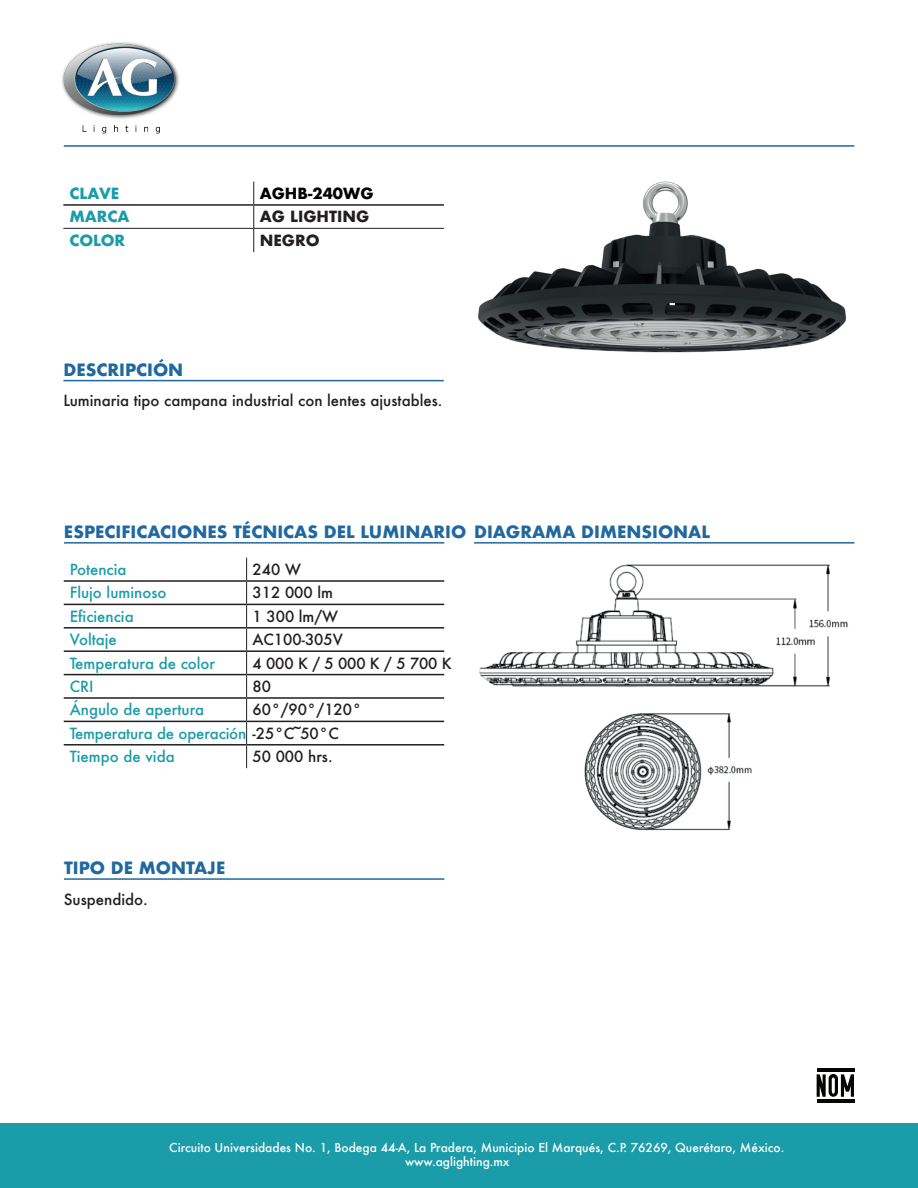
<style>
.page{position:relative;width:918px;height:1188px;background:#fff}
.page>*{position:absolute;margin:0;border:0;box-sizing:border-box;transform-origin:0 0}
.t1{font:700 16.5px "Futura";color:#2068a0}
.t2{font:500 15px/23.4px "Futura";color:#1b9ca9}
.t3{font:500 15px "Futura";color:#231f20}
.t4{font:700 15px "Futura";color:#1b9ca9}
.t5{font:700 15px "Futura";color:#231f20}
.t6{font:700 15px "Futura";color:#000}
.t7{font:500 12px/14.4px "Futura";color:#fff}
.s1{color:#231f20}
</style>
<div class="page">
<div style="left:0;top:1123px;width:918px;height:65px;background:#1b9ca9"></div>
<hr style="left:817px;top:1068px;width:37px;height:4px;background:#040503">
<hr style="left:817px;top:1100px;width:37px;height:3px;background:#040503">
<svg style="left:817px;top:1074px;width:37px;height:23px"></svg>
<hr style="left:63px;top:228px;width:191px;height:1px;background:#231f20">
<hr style="left:254px;top:228px;width:190px;height:1px;background:#231f20">
<svg style="left:253px;top:182px;width:1px;height:70px"></svg>
<hr style="left:63px;top:204px;width:191px;height:2px;background:#231f20">
<hr style="left:254px;top:204px;width:190px;height:2px;background:#231f20">
<img style="left:62px;top:42px;width:117px;height:92px">
<hr style="left:474px;top:542px;width:380px;height:2px;background:#2068a0">
<hr style="left:64px;top:878px;width:380px;height:2px;background:#2068a0">
<svg style="left:246px;top:558px;width:1px;height:210px"></svg>
<hr style="left:64px;top:580px;width:183px;height:2px;background:#231f20">
<hr style="left:247px;top:580px;width:197px;height:2px;background:#231f20">
<hr style="left:64px;top:604px;width:183px;height:1px;background:#231f20">
<hr style="left:247px;top:604px;width:197px;height:1px;background:#231f20">
<hr style="left:64px;top:627px;width:183px;height:2px;background:#231f20">
<hr style="left:247px;top:627px;width:197px;height:2px;background:#231f20">
<hr style="left:64px;top:650px;width:183px;height:2px;background:#231f20">
<hr style="left:247px;top:650px;width:197px;height:2px;background:#231f20">
<hr style="left:64px;top:674px;width:183px;height:1px;background:#231f20">
<hr style="left:247px;top:674px;width:197px;height:1px;background:#231f20">
<hr style="left:64px;top:697px;width:183px;height:2px;background:#231f20">
<hr style="left:247px;top:697px;width:197px;height:2px;background:#231f20">
<hr style="left:64px;top:721px;width:183px;height:1px;background:#231f20">
<hr style="left:247px;top:721px;width:197px;height:1px;background:#231f20">
<hr style="left:64px;top:744px;width:183px;height:2px;background:#231f20">
<hr style="left:247px;top:744px;width:197px;height:2px;background:#231f20">
<hr style="left:64px;top:542px;width:380px;height:2px;background:#2068a0">
<hr style="left:64px;top:145px;width:790px;height:2px;background:#2068a0">
<hr style="left:63px;top:380px;width:381px;height:1px;background:#2068a0">
<img style="left:478px;top:182px;width:369px;height:170px">
<img style="left:479px;top:564px;width:369px;height:123px">
<img style="left:584px;top:713px;width:168px;height:118px">
<p class="t4" style="left:69px;top:182px;width:52px">CLAVE</p>
<p class="t6" style="left:260px;top:182px;width:115px">AGHB-240WG</p>
<p class="t4" style="left:69px;top:206px;width:62px">MARCA</p>
<p class="t5" style="left:260px;top:206px;width:111px">AG LIGHTING</p>
<p class="t4" style="left:69px;top:229px;width:57px">COLOR</p>
<p class="t5" style="left:260px;top:229px;width:61px">NEGRO</p>
<p class="t1" style="left:63px;top:358px;width:121px">DESCRIPCIÓN</p>
<p class="t3" style="left:63px;top:391px;width:380px">Luminaria tipo campana industrial con lentes ajustables.</p>
<p class="t1" style="left:64px;top:520px;width:404px">ESPECIFICACIONES TÉCNICAS DEL LUMINARIO</p>
<p class="t1" style="left:474px;top:520px;width:238px">DIAGRAMA DIMENSIONAL</p>
<p class="t2" style="left:70px;top:558px;width:58px">Potencia</p>
<p class="t3" style="left:253px;top:559px;width:50px">240 W</p>
<p class="t2" style="left:70px;top:581px;width:98px">Flujo luminoso</p>
<p class="t3" style="left:253px;top:583px;width:82px">312 000 lm</p>
<p class="t2" style="left:70px;top:604px;width:65px">Eficiencia</p>
<p class="t3" style="left:253px;top:606px;width:87px">1 300 lm/W</p>
<p class="t2" style="left:70px;top:628px;width:49px">Voltaje</p>
<p class="t3" style="left:253px;top:629px;width:92px">AC100-305V</p>
<p class="t2" style="left:70px;top:651px;width:147px">Temperatura de color</p>
<p class="t3" style="left:253px;top:653px;width:201px">4 000 K / 5 000 K / 5 700 K</p>
<p class="t2" style="left:70px;top:675px;width:25px">CRI</p>
<p class="t3" style="left:253px;top:676px;width:20px">80</p>
<p class="t2" style="left:70px;top:698px;width:136px">Ángulo de apertura</p>
<p class="t2" style="left:70px;top:698px;width:294px;text-indent:183px"><span class="s1">60°/90°/120°<br></span>Temperatura de operación <span class="s1">-25°C~50°C<br></span>Tiempo de vida</p>
<p class="t3" style="left:253px;top:746px;width:82px">50 000 hrs.</p>
<p class="t1" style="left:64px;top:856px;width:163px">TIPO DE MONTAJE</p>
<p class="t3" style="left:64px;top:889px;width:85px">Suspendido.</p>
<p class="t7" style="left:405px;top:1140px;width:381px;text-indent:-236px">Circuito Universidades No. 1, Bodega 44-A, La Pradera, Municipio El Marqués, C.P. 76269, Querétaro, México. www.aglighting.mx</p>
</div>
